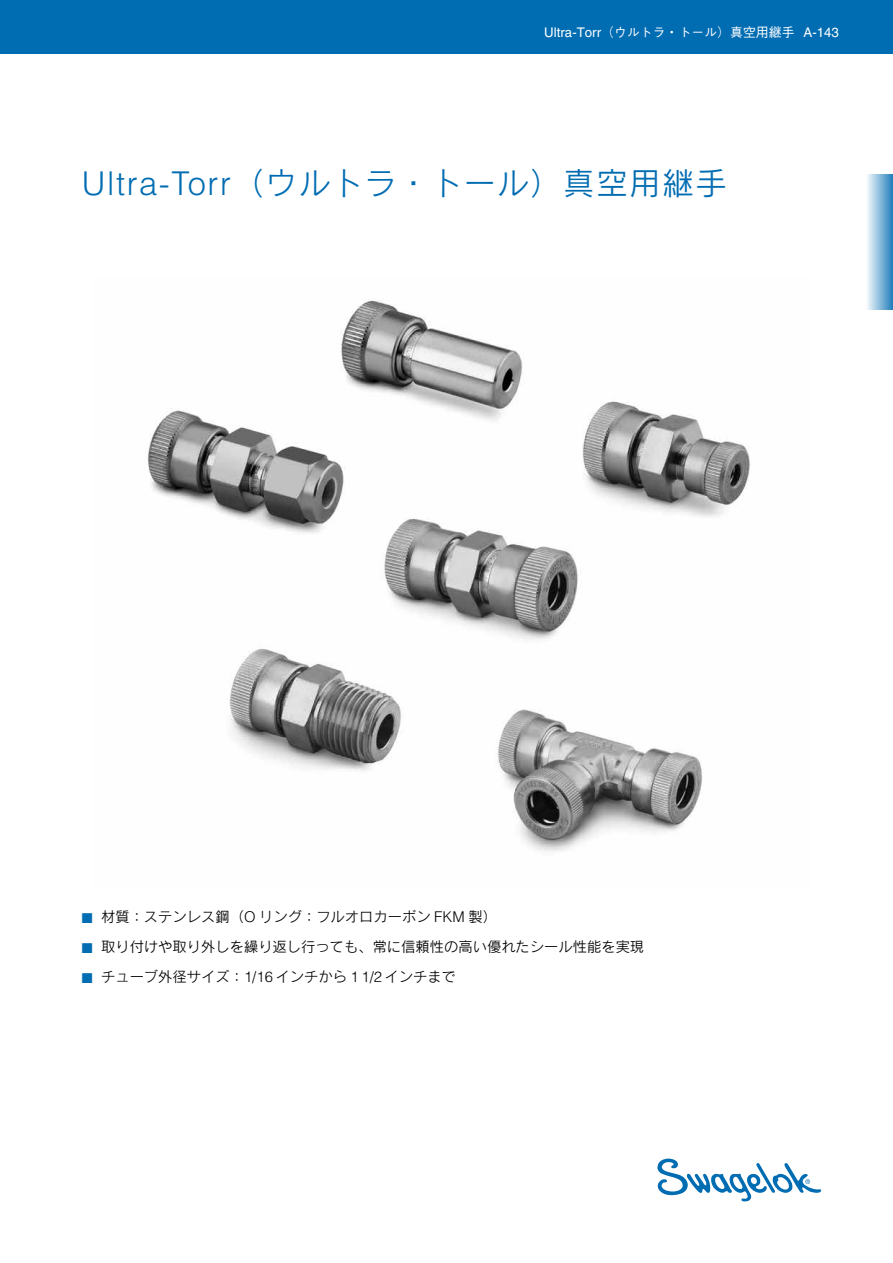
<style>
.page{position:relative;width:893px;height:1263px;background:#fff}
.page>*{position:absolute;margin:0;border:0;box-sizing:border-box;transform-origin:0 0}
.t1{font:31.5px "Rodin CID M";letter-spacing:.05em;color:#006cb2}
.t2{font:14.25px "Rodin CID M";letter-spacing:.005em;color:#000}
.t3{font:13.35px "Helvetica";color:#fff}
.s1{font-family:"Gothic BBB";font-weight:500;font-size:12.9px}
.s2{font-family:"Gothic BBB";font-weight:500;font-size:12.6px}
.s3{font-family:"Helvetica";font-weight:300;font-size:32.7px}
.s4{color:#006cb2}
.s5{font-family:"Helvetica";font-weight:300;font-size:14.85px}
</style>
<div class="page">
<svg style="left:657px;top:1158px;width:164px;height:43px"></svg>
<div style="left:0;top:0;width:893px;height:54px;background:#006cb2"></div>
<div style="left:865px;top:174px;width:28px;height:135px;background:linear-gradient(to right,#fff,#2a85bf)"></div>
<img style="left:147px;top:300px;width:603px;height:552px">
<p class="t3" style="left:544px;top:25px;width:296px">Ultra-Torr<span class="s1">（</span><span class="s2">ウルトラ</span><span class="s1">・</span><span class="s2">トール</span><span class="s1">）真空用継手</span> A-143</p>
<h1 class="t1" style="left:82px;top:163px;width:647px"><span class="s3">Ultra-Torr</span>（ウルトラ・トール）真空用継手</h1>
<p class="t2" style="left:82px;top:908px;width:416px"><span class="s4">■</span> 材質：ステンレス鋼（<span class="s5">O</span> リング：フルオロカーボン <span class="s5">FKM</span> 製）</p>
<p class="t2" style="left:82px;top:938px;width:564px"><span class="s4">■</span> 取り付けや取り外しを繰り返し行っても、常に信頼性の高い優れたシール性能を実現</p>
<p class="t2" style="left:82px;top:968px;width:376px"><span class="s4">■</span> チューブ外径サイズ：<span class="s5">1/16</span> インチから <span class="s5">1 1/2</span> インチまで</p>
</div>
